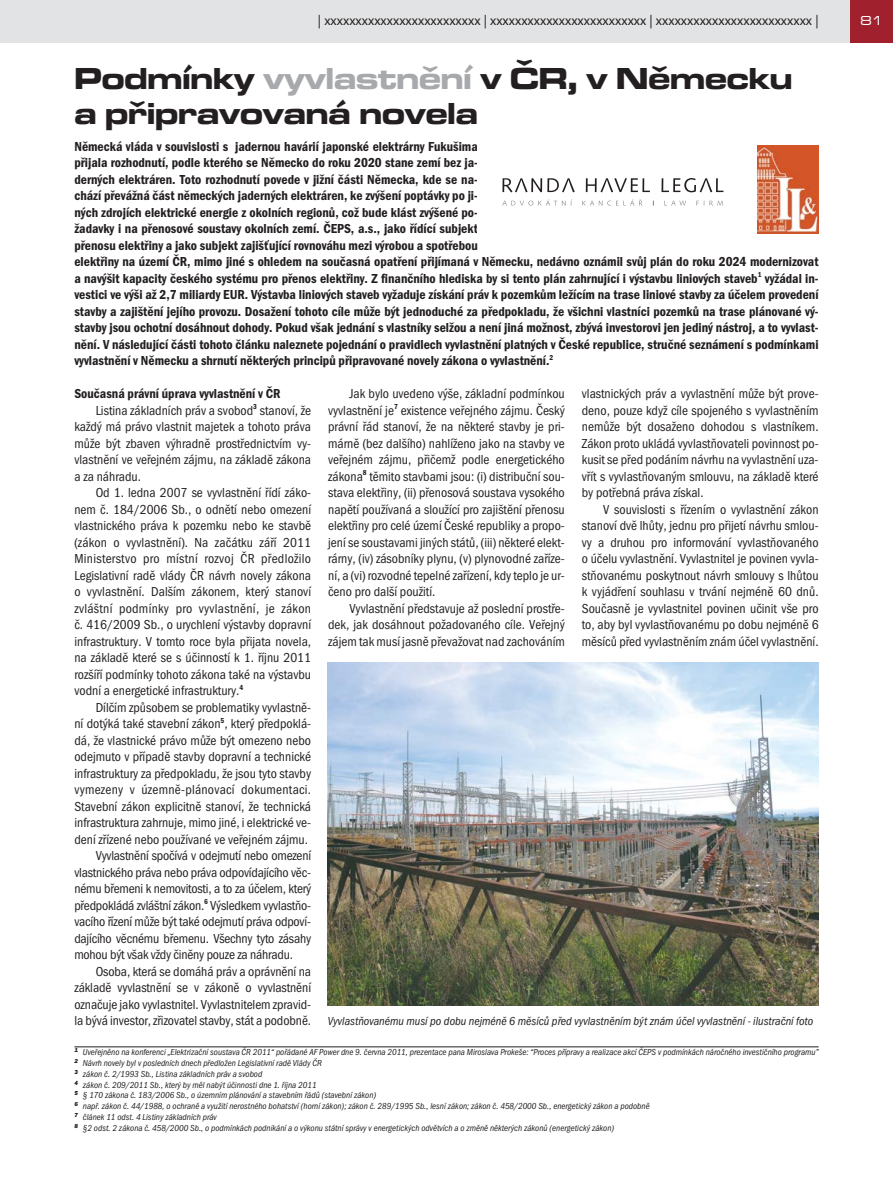
<style>
.page{position:relative;width:893px;height:1191px;background:#fff}
.page>*{position:absolute;margin:0;border:0;box-sizing:border-box;transform-origin:0 0}
.t1{font:700 expanded 31.5px/34.5px "Microgramma DOT";color:#231f20}
.t2{font:13.5px/16.5px "Franklin Got Itc TOT Boo Con";color:#231f20;text-align:justify}
.t3{font:13.5px/16.5px "Franklin Got Itc TOT Dem Con";color:#231f20}
.t4{font:13.5px "Myriad Pro";color:#231f20}
.t5{font:13.5px "Franklin Got Itc TOT Boo Con";letter-spacing:.02em;color:#231f20}
.t6{font:500 expanded 13.5px "Microgramma DOT";color:#fff}
.t7{font:12px "Franklin Got Itc TOT Boo Con Ita";color:#231f20}
.t8{font:9px/10.8px "Franklin Got Itc TOT Boo Con Ita";color:#231f20}
.s1{color:#a7a9ac}
</style>
<div class="page">
<div style="left:0;top:0;width:850px;height:43px;background:#e2e3e4"></div>
<div style="left:850px;top:0;width:43px;height:43px;background:#a0212d"></div>
<svg style="left:502px;top:199px;width:70px;height:7px"></svg>
<svg style="left:582px;top:199px;width:60px;height:7px"></svg>
<svg style="left:664px;top:201px;width:22px;height:5px"></svg>
<svg style="left:696px;top:201px;width:27px;height:5px"></svg>
<svg style="left:502px;top:178px;width:73px;height:14px"></svg>
<svg style="left:586px;top:178px;width:64px;height:14px"></svg>
<svg style="left:661px;top:178px;width:62px;height:14px"></svg>
<img style="left:757px;top:145px;width:62px;height:88px">
<hr style="left:74px;top:1046px;width:745px;height:1px;background:#231f20">
<img style="left:328px;top:662px;width:490px;height:344px">
<p class="t4" style="left:318px;top:12px;width:502px">| xxxxxxxxxxxxxxxxxxxxxxxxx | xxxxxxxxxxxxxxxxxxxxxxxxx | xxxxxxxxxxxxxxxxxxxxxxxxx |</p>
<p class="t6" style="left:860px;top:12px;width:24px">81</p>
<h1 class="t1" style="left:74px;top:61px;width:720px">Podmínky <span class="s1">vyvlastnění</span> v ČR, v Německu a připravovaná novela</h1>
<p class="t3" style="left:74px;top:139px;width:746px">Německá vláda v souvislosti s jadernou havárií japonské elektrárny Fukušima<br>přijala rozhodnutí, podle kterého se Německo do roku 2020 stane zemí bez ja-<br>derných elektráren. Toto rozhodnutí povede v jižní části Německa, kde se na-<br>chází převážná část německých jaderných elektráren, ke zvýšení poptávky po ji-<br>ných zdrojích elektrické energie z okolních regionů, což bude klást zvýšené po-<br>žadavky i na přenosové soustavy okolních zemí. ČEPS, a.s., jako řídící subjekt<br>přenosu elektřiny a jako subjekt zajišťující rovnováhu mezi výrobou a spotřebou<br>elektřiny na území ČR, mimo jiné s ohledem na současná opatření přijímaná v Německu, nedávno oznámil svůj plán do roku 2024 modernizovat a navýšit kapacity českého systému pro přenos elektřiny. Z finančního hlediska by si tento plán zahrnující i výstavbu liniových staveb<sup>1</sup> vyžádal in&shy;vestici ve výši až 2,7 miliardy EUR. Výstavba liniových staveb vyžaduje získání práv k pozemkům ležícím na trase liniové stavby za účelem provedení stavby a zajištění jejího provozu. Dosažení tohoto cíle může být jednoduché za předpokladu, že všichni vlastníci pozemků na trase plánované vý&shy;stavby jsou ochotní dosáhnout dohody. Pokud však jednání s vlastníky selžou a není jiná možnost, zbývá investorovi jen jediný nástroj, a to vyvlast&shy;nění. V následující části tohoto článku naleznete pojednání o pravidlech vyvlastnění platných v České republice, stručné seznámení s podmínkami vyvlastnění v Německu a shrnutí některých principů připravované novely zákona o vyvlastnění.<sup>2</sup></p>
<p class="t3" style="left:74px;top:386px;width:208px">Současná právní úprava vyvlastnění v ČR</p>
<p class="t2" style="left:74px;top:403px;width:238px;text-indent:21px">Listina základních práv a svobod<sup>3</sup> stanoví, že každý má právo vlastnit majetek a tohoto práva může být zbaven výhradně prostřednictvím vy&shy;vlastnění ve veřejném zájmu, na základě zákona a za náhradu.</p>
<p class="t2" style="left:74px;top:486px;width:238px;text-indent:21px">Od 1. ledna 2007 se vyvlastnění řídí záko&shy;nem č. 184/2006 Sb., o odnětí nebo omezení vlastnického práva k pozemku nebo ke stavbě (zákon o vyvlastnění). Na začátku září 2011<br>Ministerstvo pro místní rozvoj ČR předložilo Legislativní radě vlády ČR návrh novely zákona o vyvlastnění. Dalším zákonem, který stanoví zvláštní podmínky pro vyvlastnění, je zákon č. 416/2009 Sb., o urychlení výstavby dopravní infrastruktury. V tomto roce byla přijata novela, na základě které se s účinností k 1. říjnu 2011 rozšíří podmínky tohoto zákona také na výstavbu vodní a energetické infrastruktury.<sup>4</sup></p>
<p class="t2" style="left:96px;top:700px;width:217px">Dílčím způsobem se problematiky vyvlastně-</p>
<p class="t2" style="left:74px;top:717px;width:238px">ní dotýká také stavební zákon<sup>5</sup>, který předpoklá-</p>
<p class="t2" style="left:74px;top:733px;width:238px">dá, že vlastnické právo může být omezeno nebo</p>
<p class="t2" style="left:74px;top:750px;width:238px">odejmuto v případě stavby dopravní a technické</p>
<p class="t2" style="left:74px;top:766px;width:238px">infrastruktury za předpokladu, že jsou tyto stavby</p>
<p class="t5" style="left:74px;top:785px;width:238px">vymezeny v územně-plánovací dokumentaci.</p>
<p class="t2" style="left:74px;top:799px;width:238px">Stavební zákon explicitně stanoví, že technická</p>
<p class="t2" style="left:74px;top:816px;width:238px">infrastruktura zahrnuje, mimo jiné, i elektrické ve-</p>
<p class="t2" style="left:74px;top:832px;width:235px">dení zřízené nebo používané ve veřejném zájmu.</p>
<p class="t2" style="left:96px;top:849px;width:217px">Vyvlastnění spočívá v odejmutí nebo omezení</p>
<p class="t2" style="left:74px;top:865px;width:238px">vlastnického práva nebo práva odpovídajícího věc-</p>
<p class="t2" style="left:74px;top:882px;width:238px">nému břemeni k nemovitosti, a to za účelem, který</p>
<p class="t2" style="left:74px;top:898px;width:238px">předpokládá zvláštní zákon.<sup>6</sup> Výsledkem vyvlastňo-</p>
<p class="t2" style="left:74px;top:915px;width:238px">vacího řízení může být také odejmutí práva odpoví-</p>
<p class="t2" style="left:74px;top:931px;width:238px">dajícího věcnému břemenu. Všechny tyto zásahy</p>
<p class="t2" style="left:74px;top:948px;width:220px">mohou být však vždy činěny pouze za náhradu.</p>
<p class="t2" style="left:96px;top:964px;width:217px">Osoba, která se domáhá práv a oprávnění na</p>
<p class="t2" style="left:74px;top:981px;width:238px">základě vyvlastnění se v zákoně o vyvlastnění</p>
<p class="t2" style="left:74px;top:997px;width:238px">označuje jako vyvlastnitel. Vyvlastnitelem zpravid-</p>
<p class="t2" style="left:74px;top:1014px;width:238px">la bývá investor, zřizovatel stavby, stát a podobně.</p>
<p class="t2" style="left:328px;top:387px;width:238px;text-indent:21px">Jak bylo uvedeno výše, základní podmínkou vyvlastnění je<sup>7</sup> existence veřejného zájmu. Český právní řád stanoví, že na některé stavby je pri&shy;márně (bez dalšího) nahlíženo jako na stavby ve veřejném zájmu, přičemž podle energetického zákona<sup>8</sup> těmito stavbami jsou: (i) distribuční sou&shy;stava elektřiny, (ii) přenosová soustava vysokého napětí používaná a sloužící pro zajištění přenosu elektřiny pro celé území České republiky a propo&shy;jení se soustavami jiných států, (iii) některé elekt&shy;rárny, (iv) zásobníky plynu, (v) plynovodné zaříze&shy;ní, a (vi) rozvodné tepelné zařízení, kdy teplo je ur&shy;čeno pro další použití.</p>
<p class="t2" style="left:328px;top:601px;width:238px;text-indent:21px">Vyvlastnění představuje až poslední prostře&shy;dek, jak dosáhnout požadovaného cíle. Veřejný zájem tak musí jasně převažovat nad zachováním</p>
<p class="t2" style="left:582px;top:387px;width:238px">vlastnických práv a vyvlastnění může být prove&shy;deno, pouze když cíle spojeného s vyvlastněním nemůže být dosaženo dohodou s vlastníkem.<br>Zákon proto ukládá vyvlastňovateli povinnost po&shy;kusit se před podáním návrhu na vyvlastnění uza&shy;vřít s vyvlastňovaným smlouvu, na základě které by potřebná práva získal.</p>
<p class="t2" style="left:582px;top:502px;width:238px;text-indent:21px">V souvislosti s řízením o vyvlastnění zákon stanoví dvě lhůty, jednu pro přijetí návrhu smlou&shy;vy a druhou pro informování vyvlastňovaného o účelu vyvlastnění. Vyvlastnitel je povinen vyvla&shy;stňovanému poskytnout návrh smlouvy s lhůtou k vyjádření souhlasu v trvání nejméně 60 dnů.<br>Současně je vyvlastnitel povinen učinit vše pro to, aby byl vyvlastňovanému po dobu nejméně 6 měsíců před vyvlastněním znám účel vyvlastnění.</p>
<p class="t7" style="left:328px;top:1016px;width:487px">Vyvlastňovanému musí po dobu nejméně 6 měsíců před vyvlastněním být znám účel vyvlastnění - ilustrační foto</p>
<p class="t8" style="left:74px;top:1047px;width:746px"><sup>1</sup> Uveřejněno na konferenci „Elektrizační soustava ČR 2011“ pořádané AF Power dne 9. června 2011, prezentace pana Miroslava Prokeše: “Proces přípravy a realizace akcí ČEPS v podmínkách náročného investičního programu” <sup>2</sup> Návrh novely byl v posledních dnech předložen Legislativní radě Vlády ČR<br><sup>3</sup> zákon č. 2/1993 Sb., Listina základních práv a svobod<br><sup>4</sup> zákon č. 209/2011 Sb., který by měl nabýt účinnosti dne 1. října 2011<br><sup>5</sup> § 170 zákona č. 183/2006 Sb., o územním plánování a stavebním řádů (stavební zákon)<br><sup>6</sup> např. zákon č. 44/1988, o ochraně a využití nerostného bohatství (horní zákon); zákon č. 289/1995 Sb., lesní zákon; zákon č. 458/2000 Sb., energetický zákon a podobně<br><sup>7</sup> článek 11 odst. 4 Listiny základních práv<br><sup>8</sup> §2 odst. 2 zákona č. 458/2000 Sb., o podmínkách podnikání a o výkonu státní správy v energetických odvětvích a o změně některých zákonů (energetický zákon)</p>
</div>
